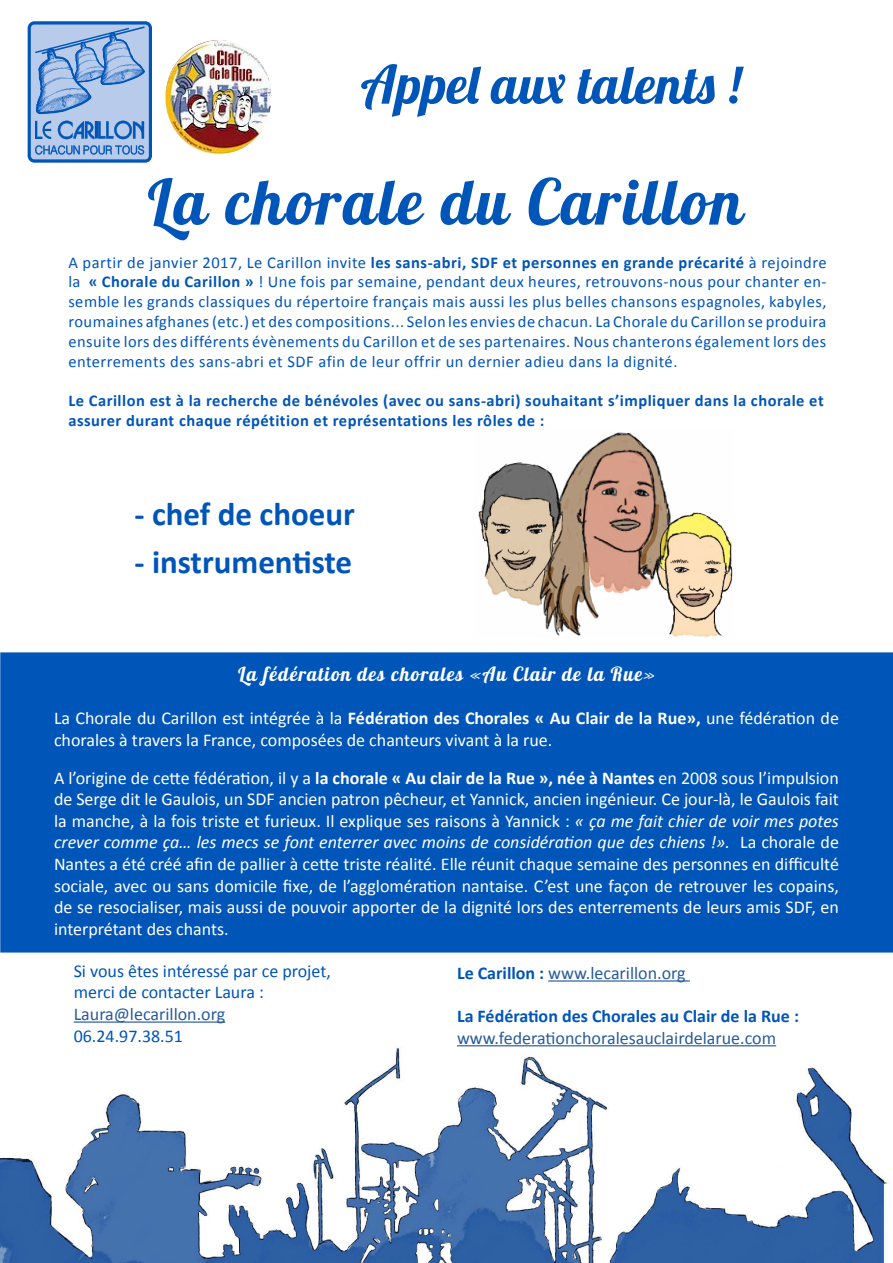
<style>
.page{position:relative;width:893px;height:1263px;background:#fff}
.page>*{position:absolute;margin:0;border:0;box-sizing:border-box;transform-origin:0 0}
.t1{font:63px "Lobster";letter-spacing:.04em;color:#0055b8}
.t2{font:52.8px "Lobster";letter-spacing:.01em;color:#0055b8}
.t3{font:700 33px "Calibri";color:#0055b8}
.t4{font:19.5px "Lobster";letter-spacing:.06em;color:#fff}
.t5{font:18px/21.6px "Calibri";color:#fff}
.t6{font:18px "Calibri";color:#275b9b}
.t7{font:18px/21.6px "Calibri";color:#0055b8}
.t8{font:700 18px "Calibri";color:#0055b8}
.t9{font:16.5px/19.8px "Calibri";letter-spacing:.03em;color:#0055b8;text-align:justify}
.t10{font:700 16.5px/19.8px "Calibri";letter-spacing:.03em;color:#0055b8}
.s1{font-weight:700}
.s2{font-style:italic}
.s3{font-weight:700;color:#0055b8}
</style>
<div class="page">
<div style="left:0;top:652px;width:893px;height:300px;background:#0055b8"></div>
<img style="left:478px;top:432px;width:255px;height:205px">
<svg style="left:28px;top:21px;width:124px;height:142px;background:#89acdd"></svg>
<img style="left:166px;top:40px;width:106px;height:114px">
<img style="left:0;top:1045px;width:888px;height:218px">
<hr style="left:74px;top:1021px;width:151px;height:2px;background:#275b9b">
<hr style="left:548px;top:980px;width:142px;height:1px;background:#275b9b">
<hr style="left:457px;top:1045px;width:319px;height:1px;background:#275b9b">
<h2 class="t2" style="left:361px;top:51px;width:382px">Appel aux talents !</h2>
<h1 class="t1" style="left:148px;top:162px;width:597px">La chorale du Carillon</h1>
<p class="t9" style="left:68px;top:253px;width:760px">A partir de janvier 2017, Le Carillon invite <span class="s1">les sans-abri, SDF et personnes en grande précarité</span> à rejoindre la <span class="s1">« Chorale du Carillon »</span> ! Une fois par semaine, pendant deux heures, retrouvons-nous pour chanter en&shy;semble les grands classiques du répertoire français mais aussi les plus belles chansons espagnoles, kabyles, roumaines afghanes (etc.) et des compositions... Selon les envies de chacun. La Chorale du Carillon se produira ensuite lors des différents évènements du Carillon et de ses partenaires. Nous chanterons également lors des enterrements des sans-abri et SDF afin de leur offrir un dernier adieu dans la dignité.</p>
<p class="t10" style="left:68px;top:392px;width:757px">Le Carillon est à la recherche de bénévoles (avec ou sans-abri) souhaitant s’impliquer dans la chorale et assurer durant chaque répétition et représentations les rôles de :</p>
<h3 class="t3" style="left:134px;top:500px;width:222px">- chef de choeur</h3>
<h3 class="t3" style="left:134px;top:548px;width:219px">- instrumentiste</h3>
<p class="t4" style="left:238px;top:661px;width:418px">La fédération des chorales «Au Clair de la Rue»</p>
<p class="t5" style="left:54px;top:709px;width:786px">La Chorale du Carillon est intégrée à la <span class="s1">Fédération des Chorales « Au Clair de la Rue»,</span> une fédération de chorales à travers la France, composées de chanteurs vivant à la rue.</p>
<p class="t5" style="left:54px;top:768px;width:786px;text-align:justify">A l’origine de cette fédération, il y a <span class="s1">la chorale « Au clair de la Rue », née à Nantes</span> en 2008 sous l’impulsion de Serge dit le Gaulois, un SDF ancien patron pêcheur, et Yannick, ancien ingénieur. Ce jour-là, le Gaulois fait la manche, à la fois triste et furieux. Il explique ses raisons à Yannick : <span class="s2">« ça me fait chier de voir mes potes crever comme ça… les mecs se font enterrer avec moins de considération que des chiens !».</span> La chorale de Nantes a été créé afin de pallier à cette triste réalité. Elle réunit chaque semaine des personnes en difficulté sociale, avec ou sans domicile fixe, de l’agglomération nantaise. C’est une façon de retrouver les copains, de se resocialiser, mais aussi de pouvoir apporter de la dignité lors des enterrements de leurs amis SDF, en interprétant des chants.</p>
<p class="t7" style="left:74px;top:961px;width:259px">Si vous êtes intéressé par ce projet, merci de contacter Laura :</p>
<p class="t6" style="left:74px;top:1006px;width:153px">Laura@lecarillon.org</p>
<p class="t7" style="left:74px;top:1026px;width:111px">06.24.97.38.51</p>
<p class="t6" style="left:457px;top:965px;width:230px"><span class="s3">Le Carillon :</span> www.lecarillon.org</p>
<p class="t8" style="left:457px;top:1009px;width:343px">La Fédération des Chorales au Clair de la Rue :</p>
<p class="t6" style="left:457px;top:1030px;width:321px">www.federationchoralesauclairdelarue.com</p>
</div>
